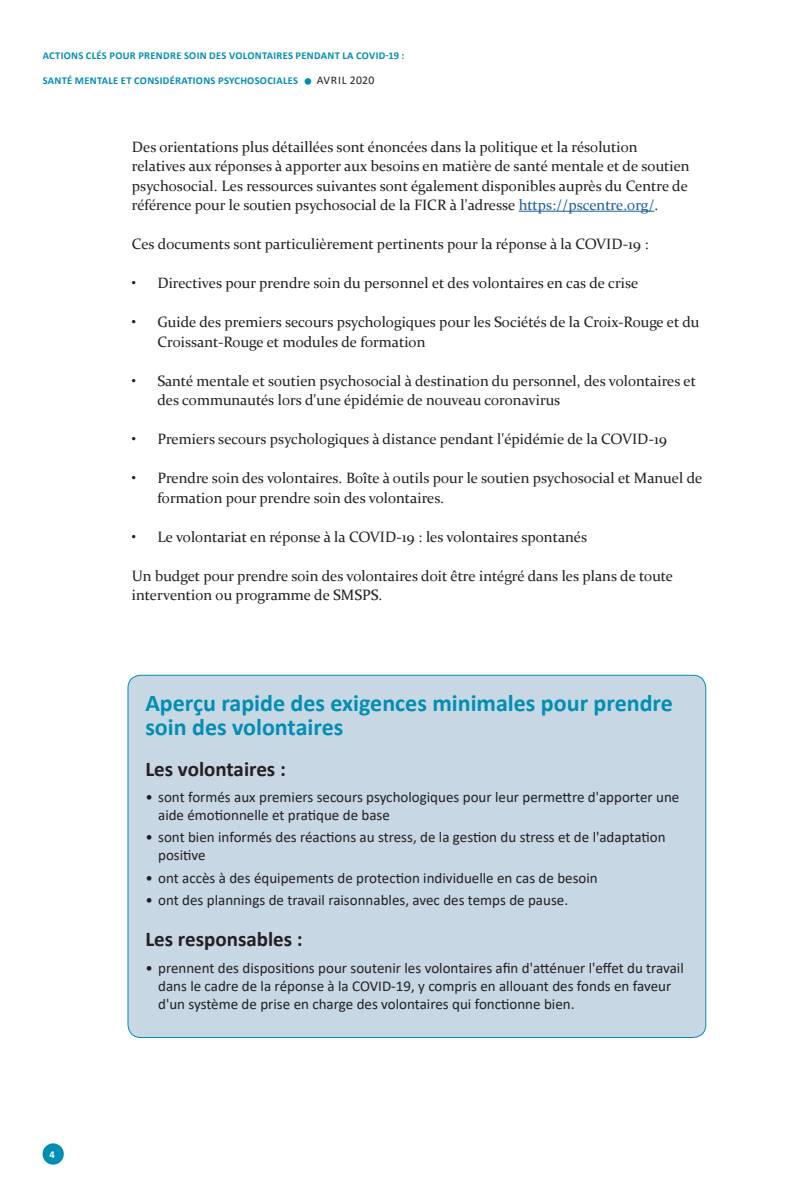
<style>
.page{position:relative;width:787px;height:1191px;background:#fff}
.page>*{position:absolute;margin:0;border:0;box-sizing:border-box;transform-origin:0 0}
.Boksoverskrift{font:700 24px/24px "Calibri";color:#008eb2}
.Boksoverskrift-2{font:700 21px "Calibri";color:#231f20}
.Brød{font:15px/19.5px "Constantia";color:#231f20}
.t1{font:15px/18px "Calibri";color:#231f20}
.t2{font:700 10.5px "Calibri";letter-spacing:.03em;color:#008eb2}
.t3{font:700 10.5px "Calibri";color:#fff}
.s1{font-weight:400;font-size:21px}
.s2{font-weight:400;font-size:11.7px;color:#231f20}
.s3{color:#175d9e}
</style>
<div class="page">
<div style="left:43px;top:1143px;width:21px;height:21px;background:#008eb2;border-radius:50%"></div>
<hr style="left:519px;top:211px;width:135px;height:1px;background:#175d9e">
<div style="left:128px;top:675px;width:577px;height:362px;background:#c8d7e4;border-radius:13px"></div>
<p class="t2" style="left:43px;top:48px;width:363px">ACTIONS CLÉS POUR PRENDRE SOIN DES VOLONTAIRES PENDANT LA COVID-19 :</p>
<p class="t2" style="left:43px;top:73px;width:333px">SANTÉ MENTALE ET CONSIDÉRATIONS PSYCHOSOCIALES <span class="s1">•</span> <span class="s2">AVRIL 2020</span></p>
<p class="Brød" style="left:132px;top:136px;width:559px">Des orientations plus détaillées sont énoncées dans la politique et la résolution relatives aux réponses à apporter aux besoins en matière de santé mentale et de soutien psychosocial. Les ressources suivantes sont également disponibles auprès du Centre de référence pour le soutien psychosocial de la FICR à l'adresse <span class="s3">https://pscentre.org/</span>.</p>
<p class="Brød" style="left:132px;top:233px;width:518px">Ces documents sont particulièrement pertinents pour la réponse à la COVID-19 :</p>
<p class="Brød" style="left:132px;top:272px;width:508px">• Directives pour prendre soin du personnel et des volontaires en cas de crise</p>
<p class="Brød" style="left:157px;top:311px;width:543px;text-indent:-26px">• Guide des premiers secours psychologiques pour les Sociétés de la Croix-Rouge et du<br>Croissant-Rouge et modules de formation</p>
<p class="Brød" style="left:157px;top:370px;width:540px;text-indent:-26px">• Santé mentale et soutien psychosocial à destination du personnel, des volontaires et des communautés lors d'une épidémie de nouveau coronavirus</p>
<p class="Brød" style="left:132px;top:428px;width:536px">• Premiers secours psychologiques à distance pendant l'épidémie de la COVID-19</p>
<p class="Brød" style="left:157px;top:467px;width:546px;text-indent:-26px">• Prendre soin des volontaires. Boîte à outils pour le soutien psychosocial et Manuel de formation pour prendre soin des volontaires.</p>
<p class="Brød" style="left:132px;top:526px;width:457px">• Le volontariat en réponse à la COVID-19 : les volontaires spontanés</p>
<p class="Brød" style="left:132px;top:565px;width:542px">Un budget pour prendre soin des volontaires doit être intégré dans les plans de toute intervention ou programme de SMSPS.</p>
<p class="t3" style="left:50px;top:1147px;width:7px">4</p>
<p class="Boksoverskrift" style="left:145px;top:690px;width:529px">Aperçu rapide des exigences minimales pour prendre soin des volontaires</p>
<p class="Boksoverskrift-2" style="left:145px;top:754px;width:142px">Les volontaires :</p>
<p class="t1" style="left:158px;top:788px;width:523px;text-indent:-13px">• sont formés aux premiers secours psychologiques pour leur permettre d'apporter une aide émotionnelle et pratique de base</p>
<p class="t1" style="left:158px;top:828px;width:509px;text-indent:-13px">• sont bien informés des réactions au stress, de la gestion du stress et de l'adaptation positive</p>
<p class="t1" style="left:145px;top:868px;width:454px">• ont accès à des équipements de protection individuelle en cas de besoin</p>
<p class="t1" style="left:145px;top:890px;width:424px">• ont des plannings de travail raisonnables, avec des temps de pause.</p>
<p class="Boksoverskrift-2" style="left:145px;top:924px;width:159px">Les responsables :</p>
<p class="t1" style="left:158px;top:958px;width:527px;text-indent:-13px">• prennent des dispositions pour soutenir les volontaires afin d'atténuer l'effet du travail dans le cadre de la réponse à la COVID-19, y compris en allouant des fonds en faveur d'un système de prise en charge des volontaires qui fonctionne bien.</p>
</div>
